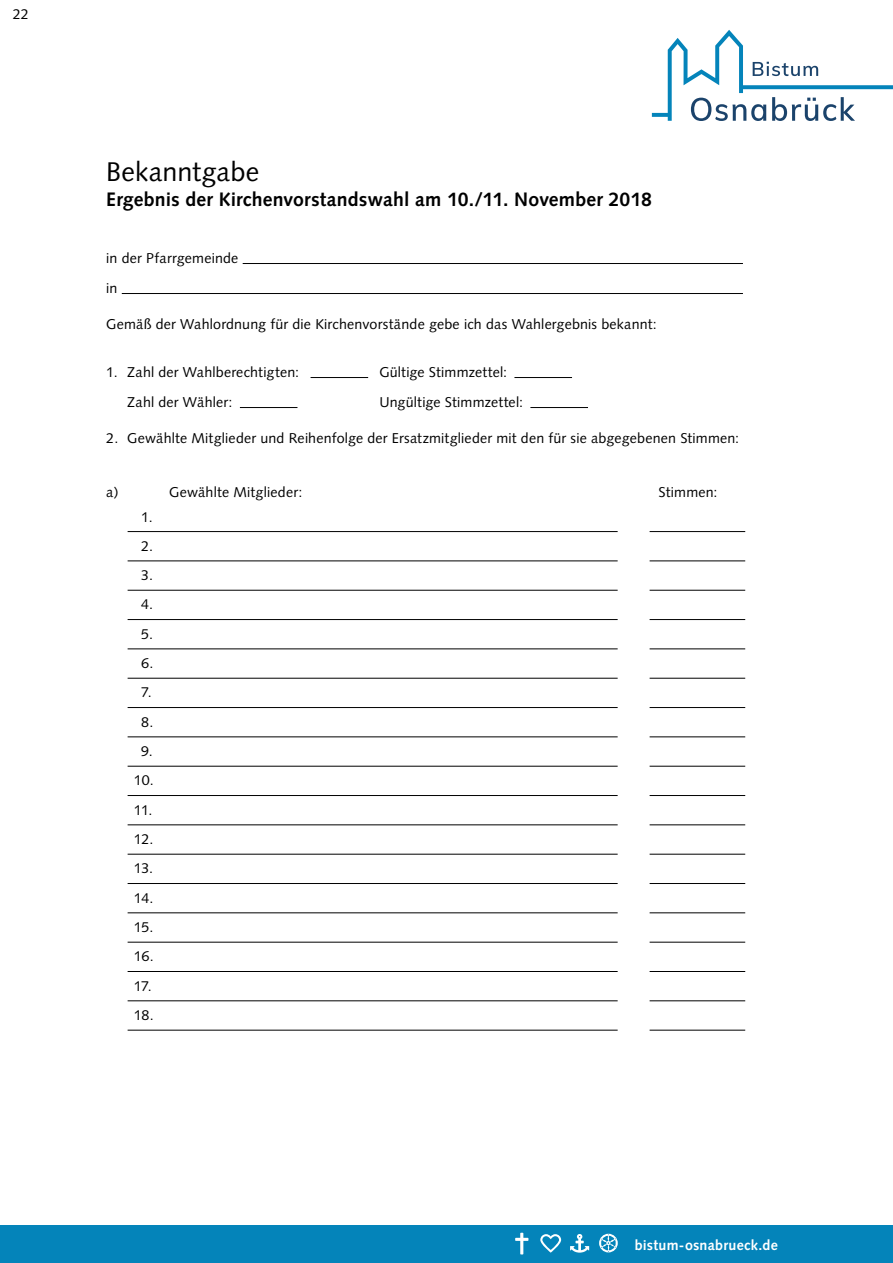
<style>
.page{position:relative;width:893px;height:1263px;background:#fff}
.page>*{position:absolute;margin:0;border:0;box-sizing:border-box;transform-origin:0 0}
.t1{font:27px "Syntax LT Std";letter-spacing:.005em;color:#000}
.t2{font:700 19.5px "Syntax LT Std";letter-spacing:.005em;color:#000}
.t3{font:14.25px/30px "Syntax LT Std";letter-spacing:.015em;color:#000}
.t4{font:14.25px/29.2px "Syntax LT Std";letter-spacing:-.03em;color:#000;text-align:center}
.t5{font:700 14.25px "Syntax LT Std";letter-spacing:.02em;color:#fff}
</style>
<div class="page">
<svg style="left:652px;top:30px;width:241px;height:91px"></svg>
<div style="left:0;top:1225px;width:893px;height:38px;background:#0484ba"></div>
<svg style="left:540px;top:1234px;width:21px;height:18px"></svg>
<svg style="left:570px;top:1234px;width:19px;height:18px"></svg>
<svg style="left:515px;top:1233px;width:13px;height:21px"></svg>
<svg style="left:599px;top:1234px;width:19px;height:18px"></svg>
<hr style="left:243px;top:263px;width:500px;height:1px;background:#000">
<hr style="left:122px;top:293px;width:621px;height:1px;background:#000">
<hr style="left:311px;top:377px;width:57px;height:1px;background:#000">
<hr style="left:514px;top:377px;width:58px;height:1px;background:#000">
<hr style="left:240px;top:407px;width:57px;height:1px;background:#000">
<hr style="left:530px;top:407px;width:58px;height:1px;background:#000">
<svg style="left:127px;top:531px;width:523px;height:500px"></svg>
<hr style="left:128px;top:1030px;width:490px;height:1px;background:#000">
<hr style="left:650px;top:531px;width:95px;height:1px;background:#000">
<hr style="left:650px;top:561px;width:95px;height:1px;background:#000">
<hr style="left:650px;top:590px;width:95px;height:1px;background:#000">
<hr style="left:650px;top:619px;width:95px;height:1px;background:#000">
<hr style="left:650px;top:649px;width:95px;height:1px;background:#000">
<hr style="left:650px;top:678px;width:95px;height:1px;background:#000">
<hr style="left:650px;top:707px;width:95px;height:1px;background:#000">
<hr style="left:650px;top:737px;width:95px;height:1px;background:#000">
<hr style="left:650px;top:766px;width:95px;height:1px;background:#000">
<hr style="left:650px;top:795px;width:95px;height:1px;background:#000">
<hr style="left:650px;top:824px;width:95px;height:1px;background:#000">
<hr style="left:650px;top:854px;width:95px;height:1px;background:#000">
<hr style="left:650px;top:883px;width:95px;height:1px;background:#000">
<hr style="left:650px;top:912px;width:95px;height:1px;background:#000">
<hr style="left:650px;top:942px;width:95px;height:1px;background:#000">
<hr style="left:650px;top:971px;width:95px;height:1px;background:#000">
<hr style="left:650px;top:1000px;width:95px;height:1px;background:#000">
<hr style="left:650px;top:1030px;width:95px;height:1px;background:#000">
<hr style="left:128px;top:531px;width:490px;height:1px;background:#000">
<hr style="left:128px;top:561px;width:490px;height:1px;background:#000">
<hr style="left:128px;top:590px;width:490px;height:1px;background:#000">
<hr style="left:128px;top:619px;width:490px;height:1px;background:#000">
<hr style="left:128px;top:649px;width:490px;height:1px;background:#000">
<hr style="left:128px;top:678px;width:490px;height:1px;background:#000">
<hr style="left:128px;top:707px;width:490px;height:1px;background:#000">
<hr style="left:128px;top:737px;width:490px;height:1px;background:#000">
<hr style="left:128px;top:766px;width:490px;height:1px;background:#000">
<hr style="left:128px;top:795px;width:490px;height:1px;background:#000">
<hr style="left:128px;top:824px;width:490px;height:1px;background:#000">
<hr style="left:128px;top:854px;width:490px;height:1px;background:#000">
<hr style="left:128px;top:883px;width:490px;height:1px;background:#000">
<hr style="left:128px;top:912px;width:490px;height:1px;background:#000">
<hr style="left:128px;top:942px;width:490px;height:1px;background:#000">
<hr style="left:128px;top:971px;width:490px;height:1px;background:#000">
<hr style="left:128px;top:1000px;width:490px;height:1px;background:#000">
<p class="t3" style="left:13px;top:-1px;width:18px">22</p>
<h1 class="t1" style="left:106px;top:156px;width:154px">Bekanntgabe</h1>
<h2 class="t2" style="left:106px;top:188px;width:547px">Ergebnis der Kirchenvorstandswahl am 10./11. November 2018</h2>
<p class="t3" style="left:106px;top:243px;width:134px">in der Pfarrgemeinde in</p>
<p class="t3" style="left:106px;top:309px;width:552px">Gemäß der Wahlordnung für die Kirchenvorstände gebe ich das Wahlergebnis bekannt:</p>
<p class="t3" style="left:106px;top:357px;width:194px">1. Zahl der Wahlberechtigten:</p>
<p class="t3" style="left:379px;top:357px;width:129px">Gültige Stimmzettel:</p>
<p class="t3" style="left:127px;top:387px;width:107px">Zahl der Wähler:</p>
<p class="t3" style="left:379px;top:387px;width:145px">Ungültige Stimmzettel:</p>
<p class="t3" style="left:106px;top:423px;width:634px">2. Gewählte Mitglieder und Reihenfolge der Ersatzmitglieder mit den für sie abgegebenen Stimmen:</p>
<p class="t3" style="left:106px;top:477px;width:14px">a)</p>
<p class="t3" style="left:169px;top:477px;width:135px">Gewählte Mitglieder:</p>
<p class="t3" style="left:659px;top:477px;width:60px">Stimmen:</p>
<p class="t4" style="left:134px;top:502px;width:21px">1.<br>2.<br>3.<br>4.<br>5.<br>6.<br>7.<br>8.<br>9.<br>10.<br>11.<br>12.<br>13.<br>14.<br>15.<br>16.<br>17.<br>18.</p>
<p class="t5" style="left:635px;top:1237px;width:145px">bistum-osnabrueck.de</p>
</div>
